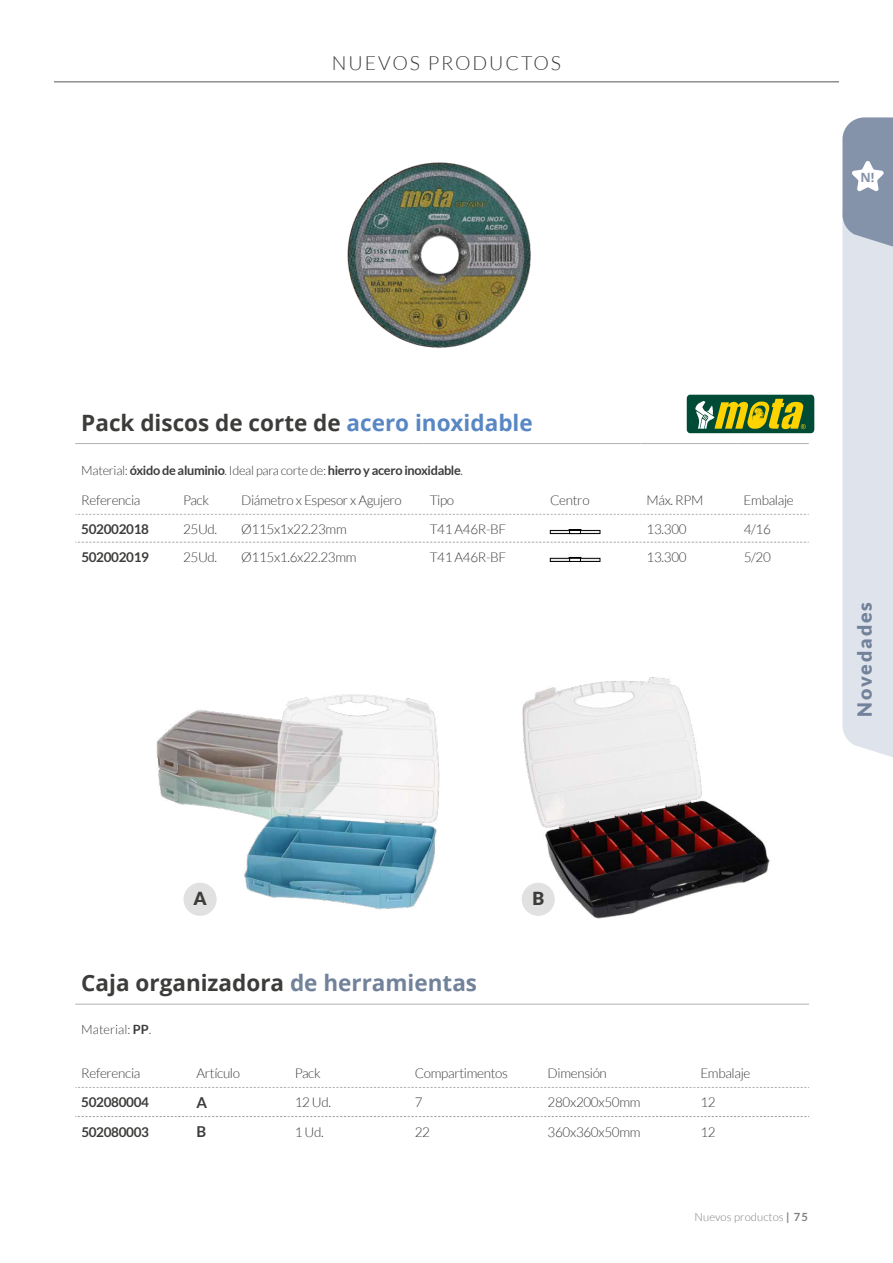
<style>
.page{position:relative;width:893px;height:1263px;background:#fff}
.page>*{position:absolute;margin:0;border:0;box-sizing:border-box;transform-origin:0 0}
.t1{font:700 22.5px "Open Sans";color:#3c3c3b}
.t2{font:300 19.5px "Lato";letter-spacing:.1em;color:#3c3c3b}
.t3{font:900 19.5px "Lato";letter-spacing:.1em;color:#71829a}
.t4{font:900 18px "Lato";color:#3c3c3b}
.t5{font:700 15px "Lato";color:#3c3c3b}
.t6{font:300 13.5px "Lato";letter-spacing:-.025em;color:#3c3c3b}
.t7{font:700 13.5px "Lato";letter-spacing:-.025em;color:#3c3c3b}
.t8{font:700 12.75px "Lato";letter-spacing:-.025em;color:#3c3c3b}
.t9{font:300 12.75px "Lato";color:#3c3c3b}
.t10{font:700 12.75px "Open Sans";color:#8493a9}
.t11{font:300 11.25px "Lato";letter-spacing:.01em;color:#7e7e7d}
.s1{color:#5887c3}
.s2{font-weight:300}
.s3{color:#71829a}
.s4{font-weight:700}
</style>
<div class="page">
<hr style="left:54px;top:82px;width:785px;height:1px;background:#575756">
<svg style="left:842px;top:117px;width:51px;height:640px;background:#d1d6e0"></svg>
<hr style="left:75px;top:443px;width:102px;height:1px;background:#b3b2b2">
<hr style="left:177px;top:443px;width:58px;height:1px;background:#b3b2b2">
<hr style="left:235px;top:443px;width:189px;height:1px;background:#b3b2b2">
<hr style="left:424px;top:443px;width:120px;height:1px;background:#b3b2b2">
<hr style="left:544px;top:443px;width:97px;height:1px;background:#b3b2b2">
<hr style="left:641px;top:443px;width:97px;height:1px;background:#b3b2b2">
<hr style="left:738px;top:443px;width:71px;height:1px;background:#b3b2b2">
<svg style="left:75px;top:542px;width:734px;height:1px"></svg>
<svg style="left:75px;top:514px;width:734px;height:1px"></svg>
<div style="left:550px;top:530px;width:50px;height:4px;border:1px solid #000"></div>
<div style="left:569px;top:530px;width:12px;height:4px;border:1px solid #000"></div>
<svg style="left:569px;top:529px;width:12px;height:1px"></svg>
<div style="left:550px;top:558px;width:50px;height:4px;border:1px solid #000"></div>
<div style="left:569px;top:558px;width:12px;height:4px;border:1px solid #000"></div>
<svg style="left:569px;top:557px;width:12px;height:4px"></svg>
<img style="left:347px;top:162px;width:184px;height:186px">
<div style="left:687px;top:395px;width:127px;height:38px;background:#004b36;border-radius:4px"></div>
<svg style="left:695px;top:399px;width:111px;height:30px"></svg>
<img style="left:522px;top:677px;width:248px;height:242px">
<img style="left:156px;top:694px;width:284px;height:216px">
<hr style="left:75px;top:1004px;width:115px;height:1px;background:#b3b2b2">
<hr style="left:190px;top:1004px;width:99px;height:1px;background:#b3b2b2">
<hr style="left:289px;top:1004px;width:120px;height:1px;background:#b3b2b2">
<hr style="left:409px;top:1004px;width:133px;height:1px;background:#b3b2b2">
<hr style="left:542px;top:1004px;width:152px;height:1px;background:#b3b2b2">
<hr style="left:694px;top:1004px;width:115px;height:1px;background:#b3b2b2">
<svg style="left:75px;top:1116px;width:734px;height:1px"></svg>
<svg style="left:75px;top:1087px;width:734px;height:1px"></svg>
<div style="left:183px;top:882px;width:34px;height:34px;background:#e1e1e1;border-radius:50%"></div>
<div style="left:182px;top:881px;width:36px;height:36px;border:2px solid #fff;border-radius:50%"></div>
<div style="left:521px;top:882px;width:35px;height:34px;background:#e1e1e1;border-radius:50%"></div>
<div style="left:520px;top:881px;width:36px;height:36px;border:2px solid #fff;border-radius:50%"></div>
<h2 class="t2" style="left:332px;top:52px;width:231px">NUEVOS PRODUCTOS</h2>
<p class="t10" style="left:860px;top:168px;width:15px">N!</p>
<h1 class="t1" style="left:81px;top:407px;width:453px">Pack discos de corte de <span class="s1">acero inoxidable</span></h1>
<p class="t8" style="left:81px;top:463px;width:383px"><span class="s2">Material:</span> óxido de aluminio<span class="s2">. Ideal para corte de:</span> hierro y acero inoxidable<span class="s2">.</span></p>
<p class="t6" style="left:81px;top:493px;width:61px">Referencia</p>
<p class="t6" style="left:183px;top:493px;width:28px">Pack</p>
<p class="t6" style="left:241px;top:493px;width:162px">Diámetro x Espesor x Agujero</p>
<p class="t6" style="left:430px;top:493px;width:26px">Tipo</p>
<p class="t6" style="left:550px;top:493px;width:41px">Centro</p>
<p class="t6" style="left:646px;top:493px;width:58px">Máx. RPM</p>
<p class="t6" style="left:744px;top:493px;width:52px">Embalaje</p>
<p class="t7" style="left:81px;top:521px;width:69px">502002018</p>
<p class="t6" style="left:183px;top:522px;width:36px">25Ud.</p>
<p class="t6" style="left:241px;top:522px;width:107px">Ø115x1x22.23mm</p>
<p class="t6" style="left:430px;top:522px;width:78px">T41 A46R-BF</p>
<p class="t6" style="left:647px;top:522px;width:42px">13.300</p>
<p class="t6" style="left:744px;top:522px;width:29px">4/16</p>
<p class="t7" style="left:81px;top:549px;width:69px">502002019</p>
<p class="t6" style="left:183px;top:549px;width:36px">25Ud.</p>
<p class="t6" style="left:241px;top:549px;width:117px">Ø115x1.6x22.23mm</p>
<p class="t6" style="left:430px;top:549px;width:78px">T41 A46R-BF</p>
<p class="t6" style="left:647px;top:549px;width:42px">13.300</p>
<p class="t6" style="left:744px;top:549px;width:29px">5/20</p>
<h2 class="t3" style="left:853px;top:716px;width:116px;rotate:-90deg">Novedades</h2>
<h3 class="t4" style="left:193px;top:888px;width:15px">A</h3>
<h3 class="t4" style="left:532px;top:888px;width:13px">B</h3>
<h1 class="t1" style="left:81px;top:967px;width:397px">Caja organizadora <span class="s3">de herramientas</span></h1>
<p class="t9" style="left:81px;top:1023px;width:72px">Material: <span class="s4">PP</span>.</p>
<p class="t6" style="left:81px;top:1066px;width:61px">Referencia</p>
<p class="t6" style="left:196px;top:1066px;width:45px">Artículo</p>
<p class="t6" style="left:295px;top:1066px;width:28px">Pack</p>
<p class="t6" style="left:415px;top:1066px;width:95px">Compartimentos</p>
<p class="t6" style="left:548px;top:1066px;width:61px">Dimensión</p>
<p class="t6" style="left:700px;top:1066px;width:52px">Embalaje</p>
<p class="t7" style="left:81px;top:1095px;width:69px">502080004</p>
<p class="t5" style="left:196px;top:1094px;width:12px">A</p>
<p class="t6" style="left:295px;top:1095px;width:38px">12 Ud.</p>
<p class="t6" style="left:415px;top:1095px;width:9px">7</p>
<p class="t6" style="left:548px;top:1095px;width:94px">280x200x50mm</p>
<p class="t6" style="left:700px;top:1095px;width:17px">12</p>
<p class="t7" style="left:81px;top:1124px;width:69px">502080003</p>
<p class="t5" style="left:196px;top:1123px;width:11px">B</p>
<p class="t6" style="left:295px;top:1124px;width:31px">1 Ud.</p>
<p class="t6" style="left:415px;top:1124px;width:17px">22</p>
<p class="t6" style="left:548px;top:1124px;width:94px">360x360x50mm</p>
<p class="t6" style="left:700px;top:1124px;width:17px">12</p>
<p class="t11" style="left:694px;top:1211px;width:115px">Nuevos productos <span class="s4">| 75</span></p>
</div>
